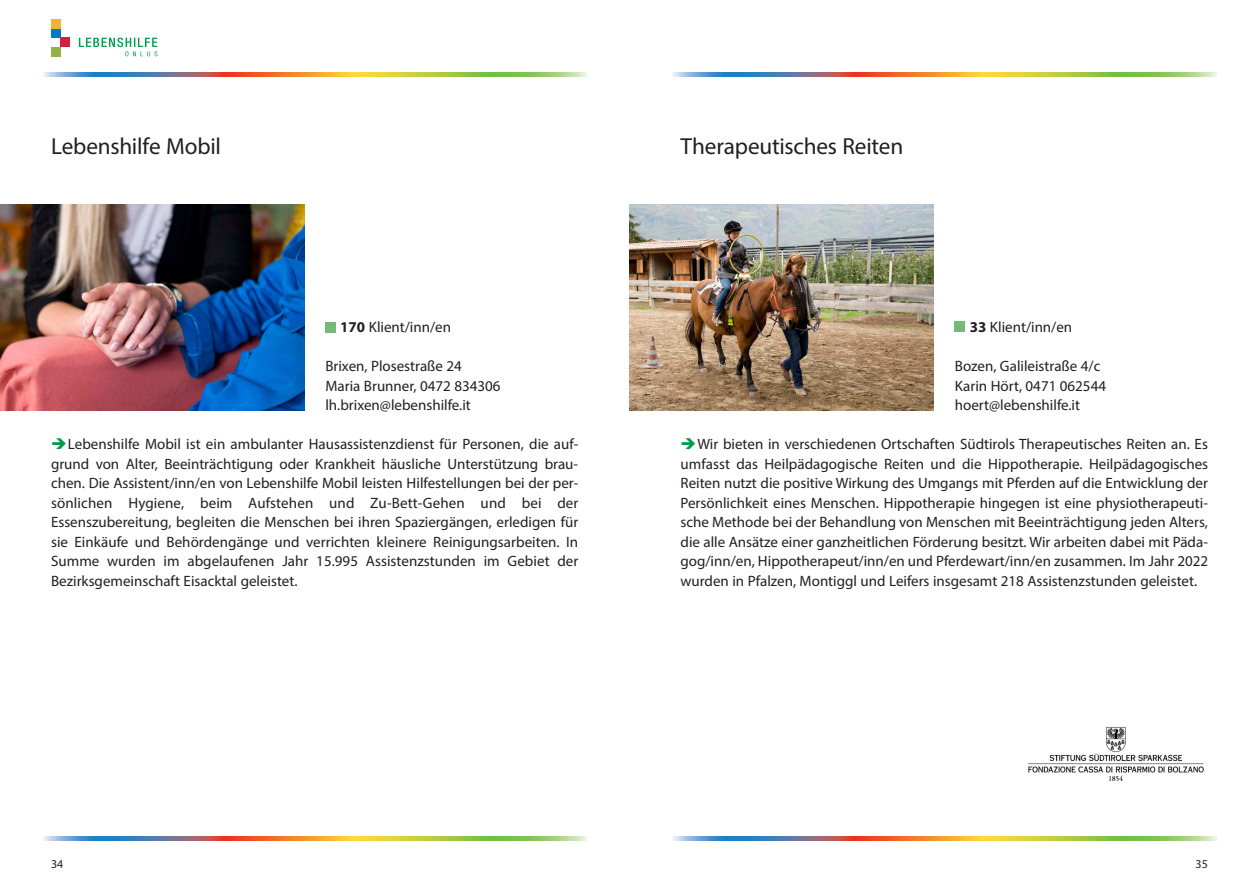
<style>
.page{position:relative;width:1259px;height:893px;background:#fff}
.page>*{position:absolute;margin:0;border:0;box-sizing:border-box;transform-origin:0 0}
.t1{font:23.25px "Myriad Pro";letter-spacing:-.01em;color:#231f20}
.t2{font:15px/19.5px "Myriad Pro";color:#231f20}
.t3{font:12px "Myriad Pro";color:#231f20}
.s1{font-weight:700}
.s2{color:#009d48}
</style>
<div class="page">
<svg style="left:79px;top:38px;width:78px;height:18px"></svg>
<div style="left:60px;top:38px;width:10px;height:9px;background:#d1213e"></div>
<div style="left:51px;top:47px;width:9px;height:9px;background:#92b249"></div>
<div style="left:51px;top:28px;width:9px;height:10px;background:#007ac0"></div>
<div style="left:51px;top:19px;width:9px;height:9px;background:#f5b234"></div>
<svg style="left:43px;top:72px;width:544px;height:5px;background:#a9a266"></svg>
<svg style="left:43px;top:837px;width:544px;height:4px;background:#a9a266"></svg>
<svg style="left:672px;top:72px;width:544px;height:5px;background:#aaa266"></svg>
<svg style="left:672px;top:837px;width:544px;height:4px;background:#aaa266"></svg>
<img style="left:629px;top:205px;width:304px;height:205px">
<div style="left:325px;top:322px;width:10px;height:10px;background:#76b97b"></div>
<img style="left:0;top:205px;width:304px;height:205px">
<img style="left:1028px;top:727px;width:176px;height:54px">
<div style="left:955px;top:322px;width:10px;height:10px;background:#76b97b"></div>
<h1 class="t1" style="left:51px;top:132px;width:172px">Lebenshilfe Mobil</h1>
<p class="t2" style="left:340px;top:317px;width:112px"><span class="s1">170</span> Klient/inn/en</p>
<p class="t2" style="left:325px;top:356px;width:177px">Brixen, Plosestraße 24<br>Maria Brunner, 0472 834306 lh.brixen@lebenshilfe.it</p>
<p class="t2" style="left:51px;top:434px;width:529px;text-align:justify"><span class="s2">➔</span>Lebenshilfe Mobil ist ein ambulanter Hausassistenzdienst für Personen, die auf&shy;grund von Alter, Beeinträchtigung oder Krankheit häusliche Unterstützung brau&shy;chen. Die Assistent/inn/en von Lebenshilfe Mobil leisten Hilfestellungen bei der per&shy;sönlichen Hygiene, beim Aufstehen und Zu-Bett-Gehen und bei der Essenszubereitung, begleiten die Menschen bei ihren Spaziergängen, erledigen für sie Einkäufe und Behördengänge und verrichten kleinere Reinigungsarbeiten. In Summe wurden im abgelaufenen Jahr 15.995 Assistenzstunden im Gebiet der Bezirksgemeinschaft Eisacktal geleistet.</p>
<h1 class="t1" style="left:680px;top:132px;width:224px">Therapeutisches Reiten</h1>
<p class="t2" style="left:969px;top:317px;width:104px"><span class="s1">33</span> Klient/inn/en</p>
<p class="t2" style="left:955px;top:356px;width:153px">Bozen, Galileistraße 4/c<br>Karin Hört, 0471 062544 hoert@lebenshilfe.it</p>
<p class="t2" style="left:680px;top:434px;width:529px;text-align:justify"><span class="s2">➔</span>Wir bieten in verschiedenen Ortschaften Südtirols Therapeutisches Reiten an. Es umfasst das Heilpädagogische Reiten und die Hippotherapie. Heilpädagogisches Reiten nutzt die positive Wirkung des Umgangs mit Pferden auf die Entwicklung der Persönlichkeit eines Menschen. Hippotherapie hingegen ist eine physiotherapeuti&shy;sche Methode bei der Behandlung von Menschen mit Beeinträchtigung jeden Alters, die alle Ansätze einer ganzheitlichen Förderung besitzt. Wir arbeiten dabei mit Päda&shy;gog/inn/en, Hippotherapeut/inn/en und Pferdewart/inn/en zusammen. Im Jahr 2022 wurden in Pfalzen, Montiggl und Leifers insgesamt 218 Assistenzstunden geleistet.</p>
<p class="t3" style="left:51px;top:856px;width:14px">34</p>
<p class="t3" style="left:1195px;top:856px;width:14px">35</p>
</div>
